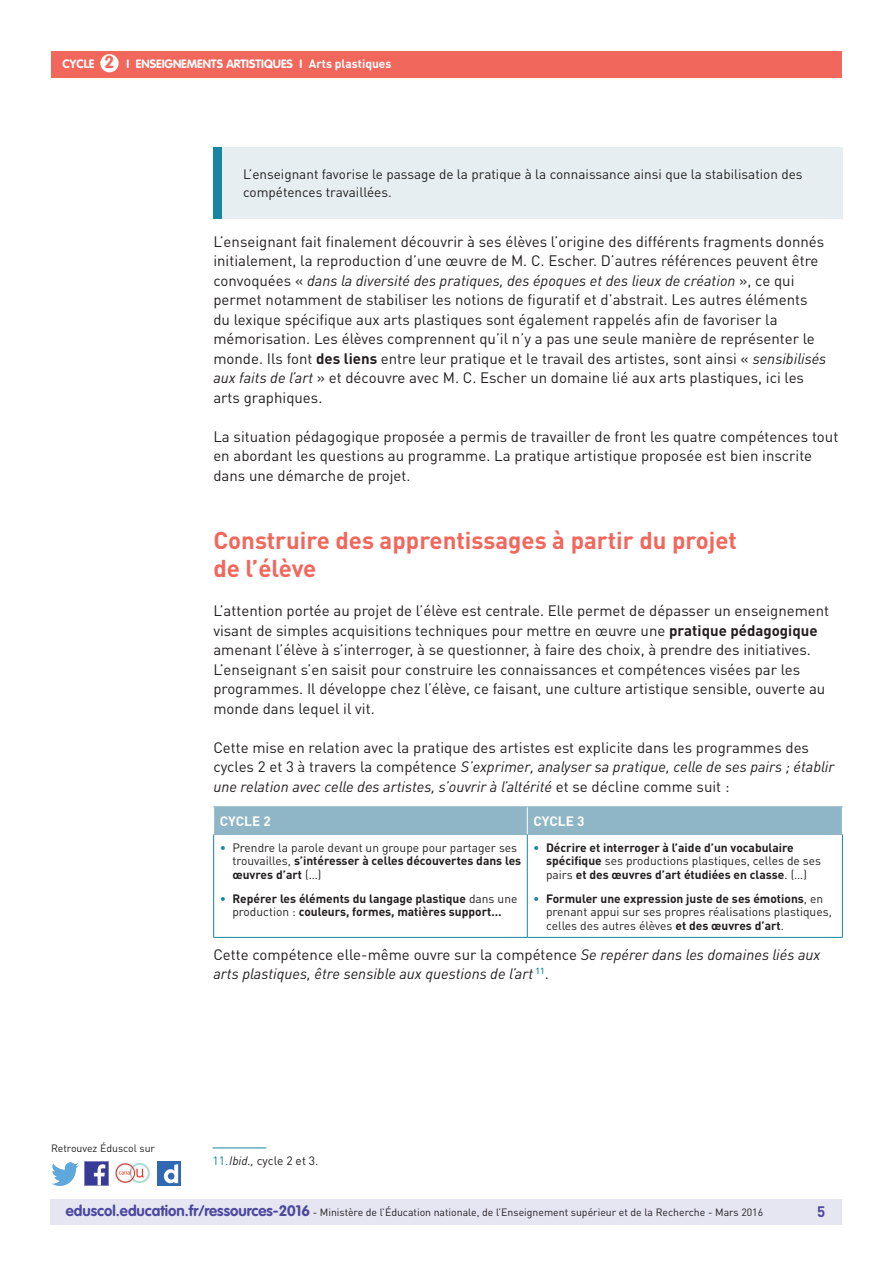
<style>
.page{position:relative;width:893px;height:1263px;background:#fff}
.page>*{position:absolute;margin:0;border:0;box-sizing:border-box;transform-origin:0 0}
.t1{font:700 24px/28.8px "DIN Pro";color:#f2675c}
.t2{font:15px/19.5px "DIN Pro";color:#231f20}
.t3{font:italic 15px/19.5px "DIN Pro";color:#231f20}
.t4{font:700 15px "DIN Pro";color:#4a489e}
.t5{font:13.5px/18px "DIN Pro";color:#231f20}
.t6{font:700 13.5px "DIN Pro";letter-spacing:.005em;color:#fff}
.t7{font:12px/13.5px "DIN Pro";color:#231f20}
.t8{font:700 12px/13.5px "DIN Pro";color:#231f20;text-align:center}
.t9{font:700 12px "VAG Rounded Std";color:#fff}
.t10{font:10.5px "DIN Pro";color:#231f20}
.s1{font-size:17.25px;color:#f2675c}
.s2{font-family:"DIN Pro"}
.s3{font-style:italic}
.s4{font-weight:700}
.s5{color:#16879f}
.s6{font-weight:400;color:#16879f}
.s7{font-weight:400}
.s8{font-style:normal}
.s9{font-family:"VAG Rounded Std";font-weight:700;font-size:15px;color:#4a489e}
</style>
<div class="page">
<div style="left:50px;top:1199px;width:791px;height:26px;background:#e6e5f2"></div>
<div style="left:51px;top:51px;width:791px;height:27px;background:#f2675c"></div>
<div style="left:100px;top:54px;width:19px;height:18px;background:#fff;border-radius:50%"></div>
<img style="left:85px;top:1162px;width:23px;height:23px">
<img style="left:51px;top:1163px;width:28px;height:22px">
<img style="left:158px;top:1162px;width:22px;height:23px">
<img style="left:115px;top:1163px;width:35px;height:21px">
<div style="left:213px;top:147px;width:630px;height:72px;background:#e6eef2"></div>
<div style="left:213px;top:147px;width:9px;height:72px;background:#16879f"></div>
<svg style="left:214px;top:835px;width:628px;height:102px"></svg>
<div style="left:213px;top:807px;width:630px;height:27px;background:#8fb6c6"></div>
<hr style="left:213px;top:835px;width:1px;height:102px;background:#16879f">
<hr style="left:213px;top:834px;width:314px;height:1px;background:#8fb6c6">
<hr style="left:527px;top:835px;width:1px;height:102px;background:#16879f">
<hr style="left:842px;top:835px;width:1px;height:102px;background:#16879f">
<hr style="left:527px;top:834px;width:316px;height:1px;background:#8fb6c6">
<hr style="left:213px;top:937px;width:314px;height:1px;background:#16879f">
<hr style="left:527px;top:937px;width:316px;height:1px;background:#16879f">
<hr style="left:213px;top:806px;width:314px;height:1px;background:#8fb6c6">
<hr style="left:527px;top:806px;width:316px;height:1px;background:#8fb6c6">
<hr style="left:213px;top:1147px;width:53px;height:1px;background:#16879f">
<p class="t9" style="left:63px;top:57px;width:330px">CYCLE <span class="s1">2</span> I Enseignements artistiques I <span class="s2">Arts plastiques</span></p>
<p class="t5" style="left:243px;top:165px;width:561px">L’enseignant favorise le passage de la pratique à la connaissance ainsi que la stabilisation des compétences travaillées.</p>
<p class="t2" style="left:213px;top:231px;width:614px">L’enseignant fait finalement découvrir à ses élèves l’origine des différents fragments donnés initialement, la reproduction d’une œuvre de M. C. Escher. D’autres références peuvent être convoquées « <span class="s3">dans la diversité des pratiques, des époques et des lieux de création</span> », ce qui permet notamment de stabiliser les notions de figuratif et d’abstrait. Les autres éléments du lexique spécifique aux arts plastiques sont également rappelés afin de favoriser la mémorisation. Les élèves comprennent qu’il n’y a pas une seule manière de représenter le monde. Ils font <span class="s4">des liens</span> entre leur pratique et le travail des artistes, sont ainsi « <span class="s3">sensibilisés aux faits de l’art</span> » et découvre avec M. C. Escher un domaine lié aux arts plastiques, ici les arts graphiques.</p>
<p class="t2" style="left:213px;top:426px;width:626px">La situation pédagogique proposée a permis de travailler de front les quatre compétences tout en abordant les questions au programme. La pratique artistique proposée est bien inscrite dans une démarche de projet.</p>
<h1 class="t1" style="left:213px;top:525px;width:525px">Construire des apprentissages à partir du projet de l’élève</h1>
<p class="t2" style="left:213px;top:601px;width:617px">L’attention portée au projet de l’élève est centrale. Elle permet de dépasser un enseignement visant de simples acquisitions techniques pour mettre en œuvre une <span class="s4">pratique pédagogique </span>amenant l’élève à s’interroger, à se questionner, à faire des choix, à prendre des initiatives.<br>L’enseignant s’en saisit pour construire les connaissances et compétences visées par les programmes. Il développe chez l’élève, ce faisant, une culture artistique sensible, ouverte au monde dans lequel il vit.</p>
<p class="t2" style="left:213px;top:737px;width:623px">Cette mise en relation avec la pratique des artistes est explicite dans les programmes des cycles 2 et 3 à travers la compétence <span class="s3">S’exprimer, analyser sa pratique, celle de ses pairs ; établir une relation avec celle des artistes, s’ouvrir à l’altérité</span> et se décline comme suit :</p>
<p class="t6" style="left:220px;top:812px;width:53px">Cycle 2</p>
<p class="t6" style="left:533px;top:812px;width:53px">Cycle 3</p>
<p class="t7" style="left:232px;top:841px;width:290px;text-indent:-13px"><span class="s5">•</span> Prendre la parole devant un groupe pour partager ses trouvailles, <span class="s4">s’intéresser à celles découvertes dans les œuvres d’art</span> (…)</p>
<p class="t8" style="left:220px;top:891px;width:299px"><span class="s6">•</span> Repérer les éléments du langage plastique <span class="s7">dans une production :</span> couleurs, formes, matières support…</p>
<p class="t8" style="left:546px;top:840px;width:277px;text-align:left;text-indent:-13px"><span class="s6">•</span> Décrire et interroger à l’aide d’un vocabulaire spécifique <span class="s7">ses productions plastiques, celles de ses pairs</span> et des œuvres d’art étudiées en classe<span class="s7">. (…)</span></p>
<p class="t7" style="left:546px;top:891px;width:287px;text-indent:-13px"><span class="s5">•</span> <span class="s4">Formuler une expression juste de ses émotions</span>, en prenant appui sur ses propres réalisations plastiques, celles des autres élèves <span class="s4">et des œuvres d’art</span>.</p>
<p class="t3" style="left:213px;top:944px;width:609px"><span class="s8">Cette compétence elle-même ouvre sur la compétence</span> Se repérer dans les domaines liés aux arts plastiques, être sensible aux questions de l’art <sup>11</sup><span class="s8">.</span></p>
<p class="t10" style="left:51px;top:1141px;width:106px">Retrouvez Éduscol sur</p>
<p class="t7" style="left:213px;top:1154px;width:107px"><span class="s5">11.</span><span class="s3">Ibid.,</span> cycle 2 et 3.</p>
<p class="t10" style="left:66px;top:1205px;width:699px"><span class="s9">eduscol.education.fr/ressources-2016</span> - Ministère de l’Éducation nationale, de l’Enseignement supérieur et de la Recherche - Mars 2016</p>
<p class="t4" style="left:817px;top:1201px;width:10px">5</p>
</div>
